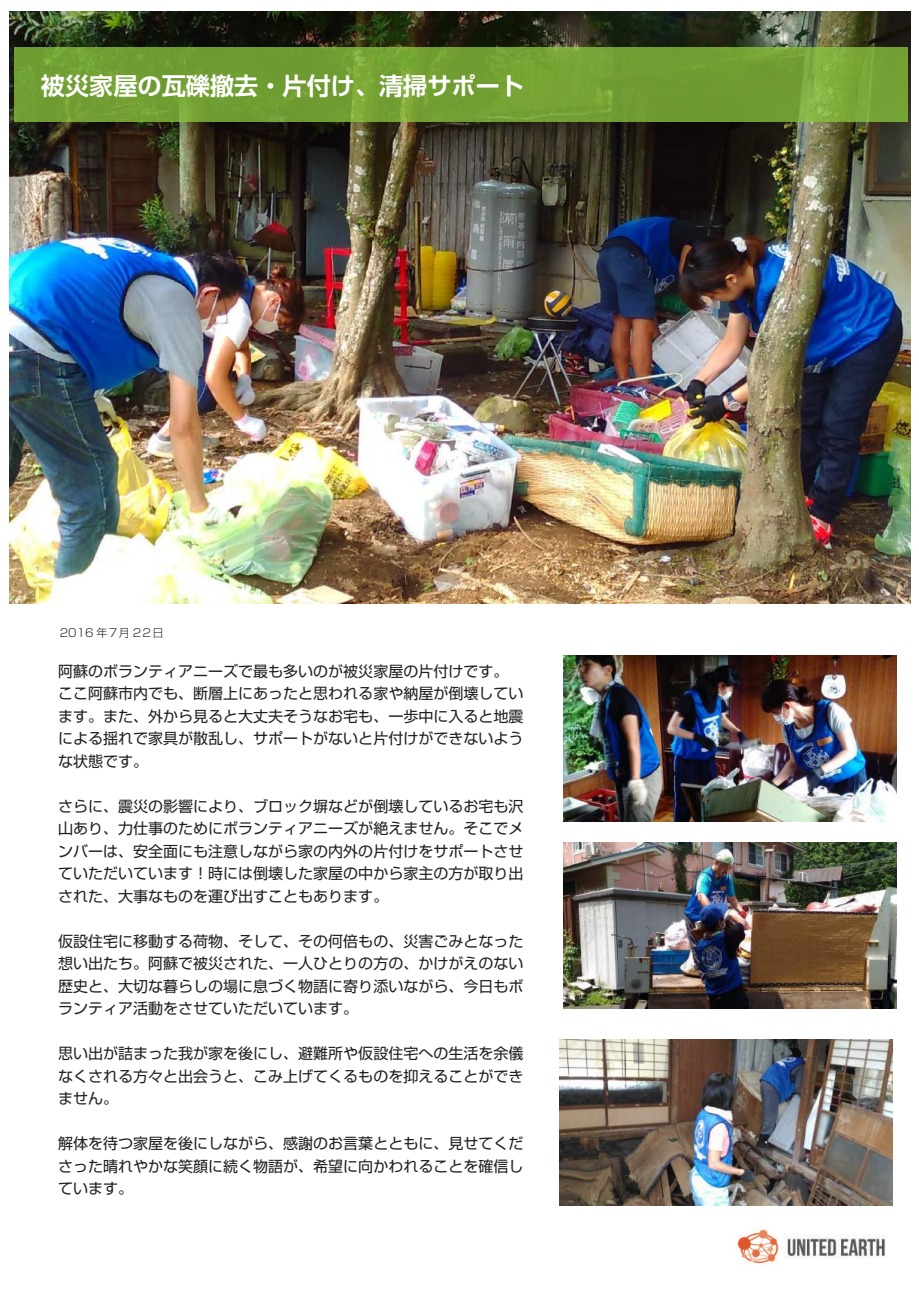
<style>
.page{position:relative;width:919px;height:1289px;background:#fff}
.page>*{position:absolute;margin:0;border:0;box-sizing:border-box;transform-origin:0 0}
.t1{font:700 24.15px "Shin Go Pro De";color:#fff}
.t2{font:15px/22.5px "Shin Go Pro";color:#231f20;text-align:justify}
.t3{font:300 11.1px "Shin Go Pro";color:#231f20}
</style>
<div class="page">
<img style="left:559px;top:1039px;width:333px;height:165px">
<img style="left:563px;top:842px;width:333px;height:166px">
<img style="left:563px;top:655px;width:332px;height:166px">
<img style="left:10px;top:11px;width:900px;height:593px">
<svg style="left:14px;top:47px;width:893px;height:75px;background:#73a034"></svg>
<img style="left:737px;top:1229px;width:149px;height:35px">
<h1 class="t1" style="left:41px;top:66px;width:484px">被災家屋の瓦礫撤去・片付け、清掃サポート</h1>
<p class="t3" style="left:60px;top:624px;width:105px">2016 年７月 2２日</p>
<p class="t2" style="left:58px;top:658px;width:466px;text-align:left">阿蘇のボランティアニーズで最も多いのが被災家屋の片付けです。ここ阿蘇市内でも、断層上にあったと思われる家や納屋が倒壊しています。また、外から見ると大丈夫そうなお宅も、一歩中に入ると地震による揺れで家具が散乱し、サポートがないと片付けができないような状態です。</p>
<p class="t2" style="left:58px;top:793px;width:466px">さらに、震災の影響により、ブロック塀などが倒壊しているお宅も沢山あり、力仕事のためにボランティアニーズが絶えません。そこでメンバーは、安全面にも注意しながら家の内外の片付けをサポートさせていただいています！時には倒壊した家屋の中から家主の方が取り出された、大事なものを運び出すこともあります。</p>
<p class="t2" style="left:58px;top:928px;width:466px">仮設住宅に移動する荷物、そして、その何倍もの、災害ごみとなった想い出たち。阿蘇で被災された、一人ひとりの方の、かけがえのない歴史と、大切な暮らしの場に息づく物語に寄り添いながら、今日もボランティア活動をさせていただいています。</p>
<p class="t2" style="left:58px;top:1040px;width:466px">思い出が詰まった我が家を後にし、避難所や仮設住宅への生活を余儀なくされる方々と出会うと、こみ上げてくるものを抑えることができません。</p>
<p class="t2" style="left:58px;top:1130px;width:466px">解体を待つ家屋を後にしながら、感謝のお言葉とともに、見せてくださった晴れやかな笑顔に続く物語が、希望に向かわれることを確信しています。</p>
</div>
